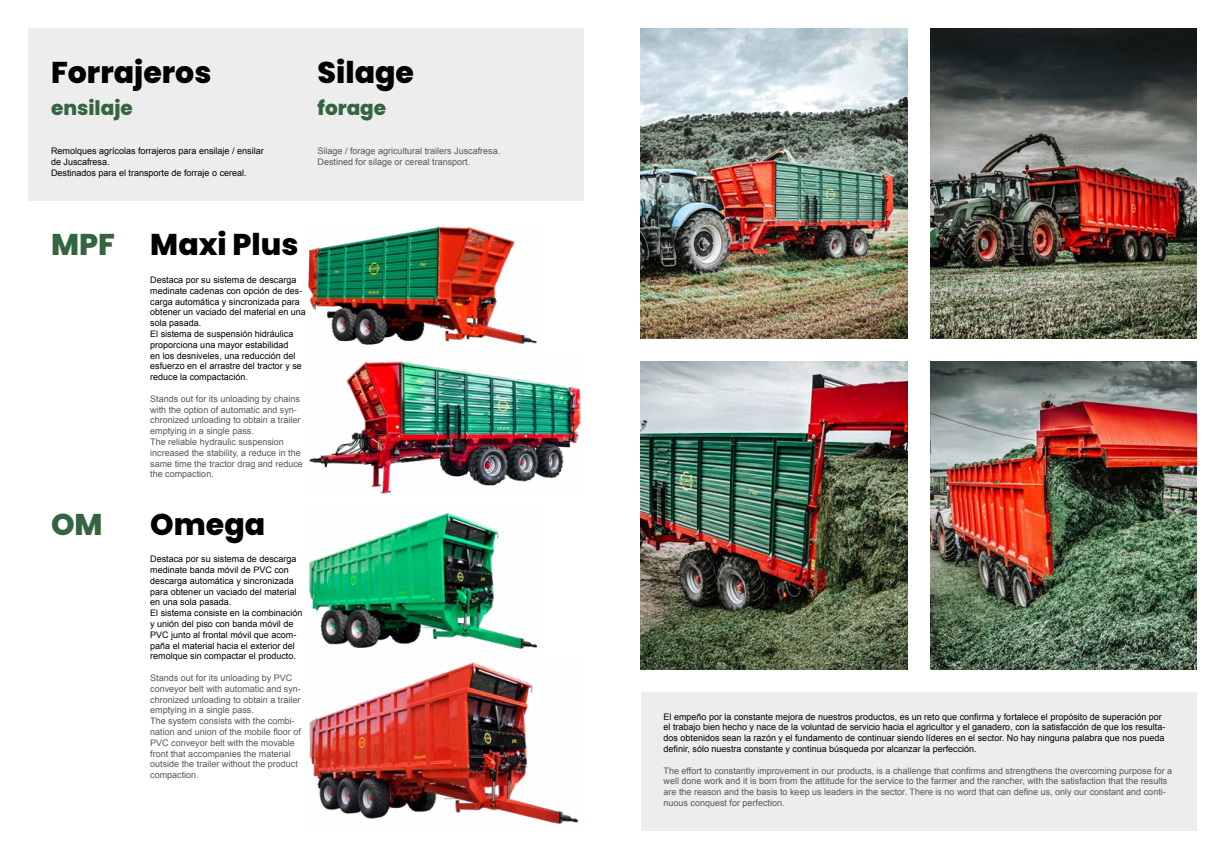
<style>
.page{position:relative;width:1225px;height:859px;background:#fff}
.page>*{position:absolute;margin:0;border:0;box-sizing:border-box;transform-origin:0 0}
.t1{font:800 30px "Poppins";color:#000}
.t2{font:800 30px "Poppins";color:#346440}
.t3{font:800 20px "Poppins";color:#346440}
.t4{font:9px/10.8px "Arial";color:#000}
.t5{font:9px/10.8px "Arial";color:#575756}
</style>
<div class="page">
<div style="left:28px;top:28px;width:556px;height:173px;background:#ededed"></div>
<div style="left:641px;top:692px;width:555px;height:139px;background:#ededed"></div>
<img style="left:308px;top:226px;width:229px;height:119px">
<img style="left:309px;top:361px;width:272px;height:133px">
<img style="left:309px;top:662px;width:270px;height:162px">
<img style="left:309px;top:512px;width:228px;height:137px">
<img style="left:930px;top:28px;width:266px;height:311px">
<img style="left:930px;top:361px;width:266px;height:308px">
<img style="left:641px;top:361px;width:266px;height:308px">
<img style="left:641px;top:28px;width:266px;height:311px">
<h1 class="t1" style="left:51px;top:55px;width:162px">Forrajeros</h1>
<h1 class="t1" style="left:317px;top:55px;width:98px">Silage</h1>
<h2 class="t3" style="left:51px;top:96px;width:83px">ensilaje</h2>
<h2 class="t3" style="left:317px;top:96px;width:70px">forage</h2>
<p class="t4" style="left:51px;top:145px;width:214px">Remolques agrícolas forrajeros para ensilaje / ensilar de Juscafresa.<br>Destinados para el transporte de forraje o cereal.</p>
<p class="t5" style="left:317px;top:145px;width:184px">Silage / forage agricultural trailers Juscafresa.<br>Destined for silage or cereal transport.</p>
<h1 class="t2" style="left:51px;top:228px;width:65px">MPF</h1>
<h1 class="t2" style="left:51px;top:507px;width:53px">OM</h1>
<h1 class="t1" style="left:150px;top:228px;width:150px">Maxi Plus</h1>
<p class="t4" style="left:150px;top:274px;width:157px">Destaca por su sistema de descarga medinate cadenas con opción de des&shy;carga automática y sincronizada para obtener un vaciado del material en una sola pasada.<br>El sistema de suspensión hidráulica proporciona una mayor estabilidad<br>en los desniveles, una reducción del esfuerzo en el arrastre del tractor y se reduce la compactación.</p>
<p class="t5" style="left:150px;top:393px;width:154px">Stands out for its unloading by chains with the option of automatic and syn&shy;chronized unloading to obtain a trailer emptying in a single pass.<br>The reliable hydraulic suspension increased the stability, a reduce in the same time the tractor drag and reduce the compaction.</p>
<h1 class="t1" style="left:150px;top:507px;width:116px">Omega</h1>
<p class="t4" style="left:150px;top:554px;width:154px">Destaca por su sistema de descarga medinate banda móvil de PVC con descarga automática y sincronizada para obtener un vaciado del material en una sola pasada.<br>El sistema consiste en la combinación y unión del piso con banda móvil de PVC junto al frontal móvil que acom&shy;paña el material hacia el exterior del remolque sin compactar el producto.</p>
<p class="t5" style="left:150px;top:673px;width:152px">Stands out for its unloading by PVC conveyor belt with automatic and syn&shy;chronized unloading to obtain a trailer emptying in a single pass.<br>The system consists with the combi&shy;nation and union of the mobile floor of PVC conveyor belt with the movable front that accompanies the material outside the trailer without the product compaction.</p>
<p class="t4" style="left:663px;top:711px;width:503px">El empeño por la constante mejora de nuestros productos, es un reto que confirma y fortalece el propósito de superación por el trabajo bien hecho y nace de la voluntad de servicio hacia el agricultor y el ganadero, con la satisfacción de que los resulta&shy;dos obtenidos sean la razón y el fundamento de continuar siendo líderes en el sector. No hay ninguna palabra que nos pueda definir, sólo nuestra constante y continua búsqueda por alcanzar la perfección.</p>
<p class="t5" style="left:663px;top:765px;width:510px">The effort to constantly improvement in our products, is a challenge that confirms and strengthens the overcoming purpose for a well done work and it is born from the attitude for the service to the farmer and the rancher, with the satisfaction that the results are the reason and the basis to keep us leaders in the sector. There is no word that can define us, only our constant and conti&shy;nuous conquest for perfection.</p>
</div>
